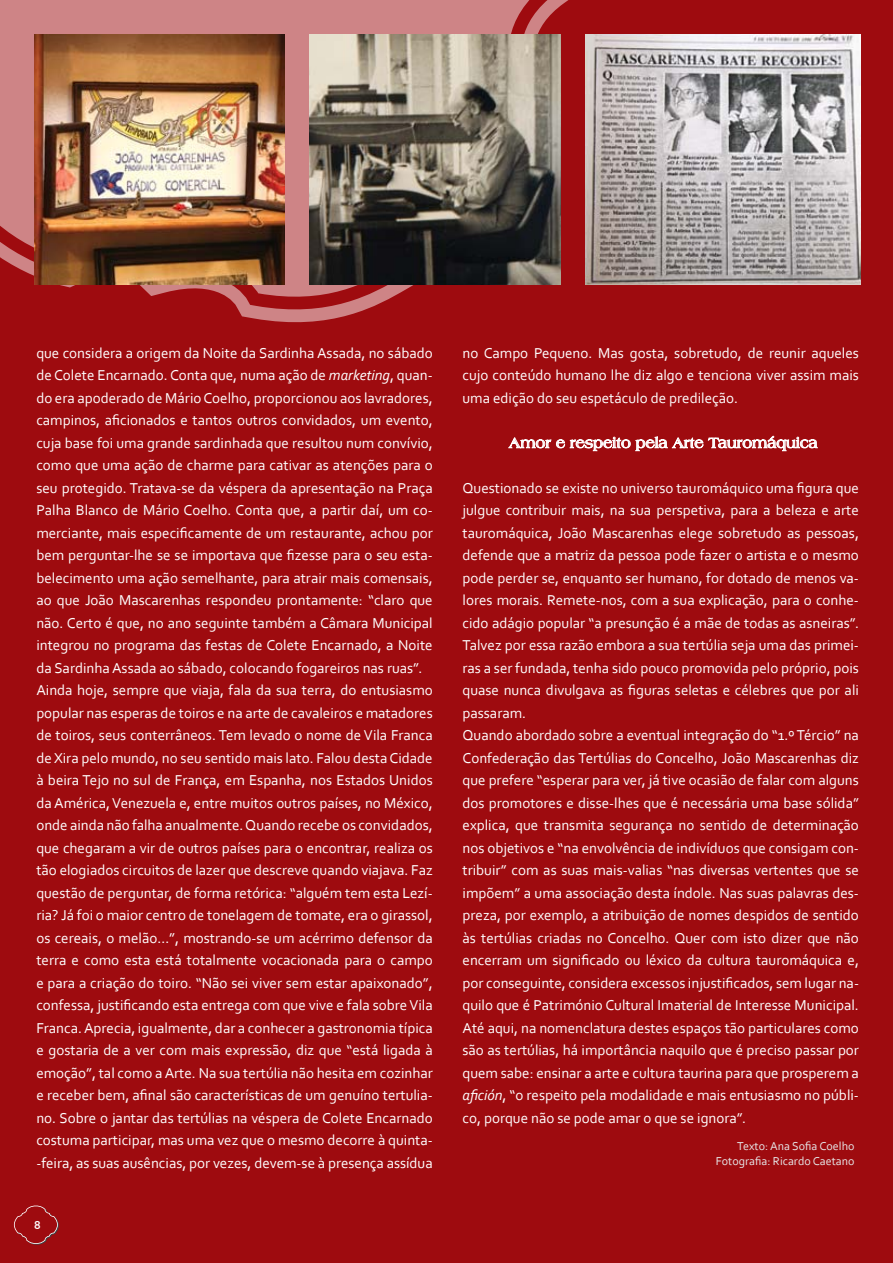
<style>
.page{position:relative;width:893px;height:1263px;background:#9e0b0f}
.page>*{position:absolute;margin:0;border:0;box-sizing:border-box;transform-origin:0 0}
.t1{font:15px/22.5px "Corbel";color:#fff}
.t2{font:700 15px "Americana BT";color:#fff}
.t3{font:12px/14.4px "Corbel";color:#e6e7e8;text-align:right}
.t4{font:700 12px "Corbel";color:#fff}
.s1{font-style:italic}
</style>
<div class="page">
<svg style="left:235px;top:305px;width:141px;height:14px;fill:#ce8486"></svg>
<svg style="left:0;top:0;width:568px;height:305px;fill:#ce8486"></svg>
<svg style="left:508px;top:436px;width:310px;height:15px"></svg>
<svg style="left:14px;top:1205px;width:45px;height:40px"></svg>
<img style="left:34px;top:35px;width:251px;height:249px">
<img style="left:310px;top:34px;width:251px;height:251px">
<img style="left:586px;top:34px;width:274px;height:251px">
<p class="t1" style="left:36px;top:341px;width:398px">que considera a origem da Noite da Sardinha Assada, no sábado de Colete Encarnado. Conta que, numa ação de <span class="s1">marketing</span>, quan&shy;do era apoderado de Mário Coelho, proporcionou aos lavradores, campinos, aficionados e tantos outros convidados, um evento, cuja base foi uma grande sardinhada que resultou num convívio, como que uma ação de charme para cativar as atenções para o seu protegido. Tratava-se da véspera da apresentação na Praça Palha Blanco de Mário Coelho. Conta que, a partir daí, um co&shy;merciante, mais especificamente de um restaurante, achou por bem perguntar-lhe se se importava que fizesse para o seu esta&shy;belecimento uma ação semelhante, para atrair mais comensais, ao que João Mascarenhas respondeu prontamente: “claro que não. Certo é que, no ano seguinte também a Câmara Municipal integrou no programa das festas de Colete Encarnado, a Noite da Sardinha Assada ao sábado, colocando fogareiros nas ruas”.<br>Ainda hoje, sempre que viaja, fala da sua terra, do entusiasmo popular nas esperas de toiros e na arte de cavaleiros e matadores de toiros, seus conterrâneos. Tem levado o nome de Vila Franca de Xira pelo mundo, no seu sentido mais lato. Falou desta Cidade à beira Tejo no sul de França, em Espanha, nos Estados Unidos da América, Venezuela e, entre muitos outros países, no México, onde ainda não falha anualmente. Quando recebe os convidados, que chegaram a vir de outros países para o encontrar, realiza os tão elogiados circuitos de lazer que descreve quando viajava. Faz questão de perguntar, de forma retórica: “alguém tem esta Lezí&shy;ria? Já foi o maior centro de tonelagem de tomate, era o girassol, os cereais, o melão…”, mostrando-se um acérrimo defensor da terra e como esta está totalmente vocacionada para o campo e para a criação do toiro. “Não sei viver sem estar apaixonado”, confessa, justificando esta entrega com que vive e fala sobre Vila Franca. Aprecia, igualmente, dar a conhecer a gastronomia típica e gostaria de a ver com mais expressão, diz que “está ligada à emoção”, tal como a Arte. Na sua tertúlia não hesita em cozinhar e receber bem, afinal são características de um genuíno tertulia&shy;no. Sobre o jantar das tertúlias na véspera de Colete Encarnado costuma participar, mas uma vez que o mesmo decorre à quinta--feira, as suas ausências, por vezes, devem-se à presença assídua</p>
<p class="t1" style="left:463px;top:341px;width:398px;text-align:justify">no Campo Pequeno. Mas gosta, sobretudo, de reunir aqueles cujo conteúdo humano lhe diz algo e tenciona viver assim mais uma edição do seu espetáculo de predileção.</p>
<p class="t2" style="left:509px;top:434px;width:310px">Amor e respeito pela Arte Tauromáquica</p>
<p class="t1" style="left:463px;top:476px;width:398px">Questionado se existe no universo tauromáquico uma figura que julgue contribuir mais, na sua perspetiva, para a beleza e arte tauromáquica, João Mascarenhas elege sobretudo as pessoas, defende que a matriz da pessoa pode fazer o artista e o mesmo pode perder se, enquanto ser humano, for dotado de menos va&shy;lores morais. Remete-nos, com a sua explicação, para o conhe&shy;cido adágio popular “a presunção é a mãe de todas as asneiras”.<br>Talvez por essa razão embora a sua tertúlia seja uma das primei&shy;ras a ser fundada, tenha sido pouco promovida pelo próprio, pois quase nunca divulgava as figuras seletas e célebres que por ali passaram.<br>Quando abordado sobre a eventual integração do “1.º Tércio” na Confederação das Tertúlias do Concelho, João Mascarenhas diz que prefere “esperar para ver, já tive ocasião de falar com alguns dos promotores e disse-lhes que é necessária uma base sólida” explica, que transmita segurança no sentido de determinação nos objetivos e “na envolvência de indivíduos que consigam con&shy;tribuir” com as suas mais-valias “nas diversas vertentes que se impõem” a uma associação desta índole. Nas suas palavras des&shy;preza, por exemplo, a atribuição de nomes despidos de sentido às tertúlias criadas no Concelho. Quer com isto dizer que não encerram um significado ou léxico da cultura tauromáquica e, por conseguinte, considera excessos injustificados, sem lugar na&shy;quilo que é Património Cultural Imaterial de Interesse Municipal.<br>Até aqui, na nomenclatura destes espaços tão particulares como são as tertúlias, há importância naquilo que é preciso passar por quem sabe: ensinar a arte e cultura taurina para que prosperem a <span class="s1">afición</span>, “o respeito pela modalidade e mais entusiasmo no públi&shy;co, porque não se pode amar o que se ignora”.</p>
<p class="t3" style="left:716px;top:1139px;width:140px">Texto: Ana Sofia Coelho<br>Fotografia: Ricardo Caetano</p>
<p class="t4" style="left:34px;top:1217px;width:8px">8</p>
</div>
